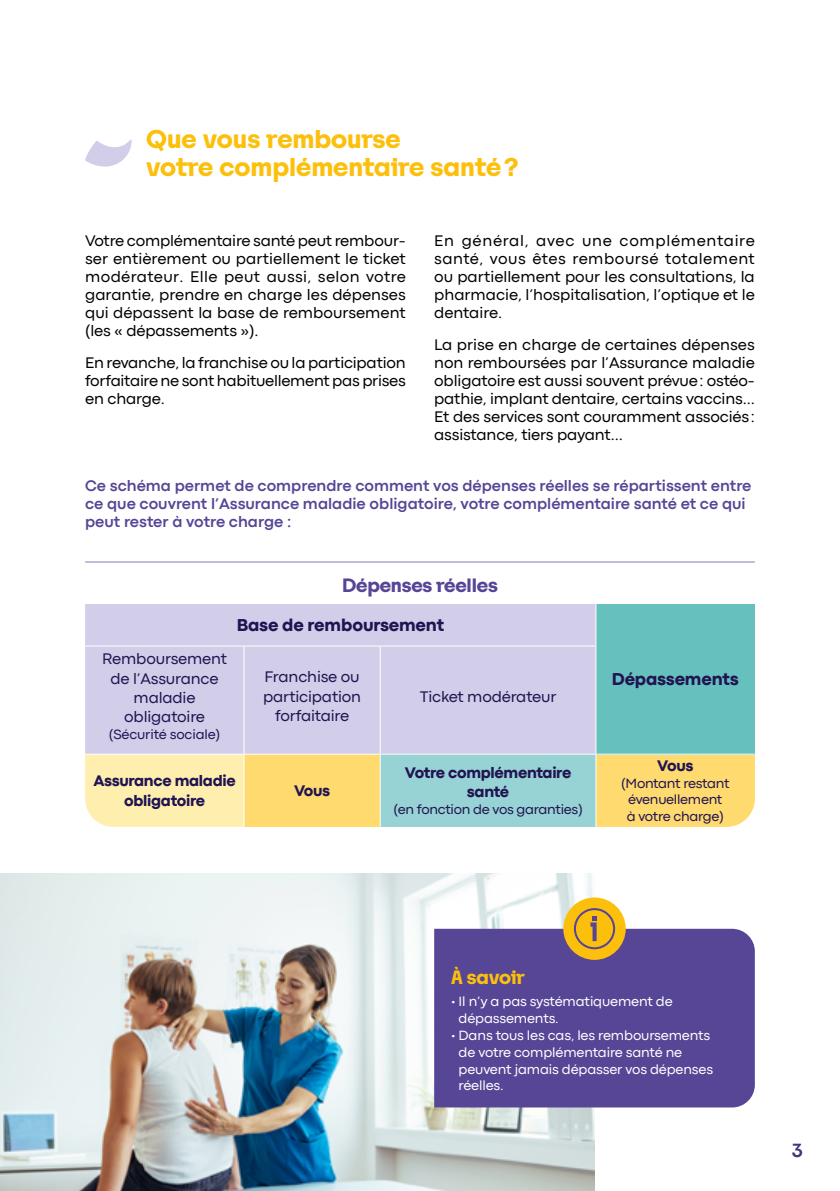
<style>
.page{position:relative;width:840px;height:1191px;background:#fff}
.page>*{position:absolute;margin:0;border:0;box-sizing:border-box;transform-origin:0 0}
.Titre_1{font:700 24px/28px "Tosh A";color:#fcc00c}
.t1{font:700 20px "Codec Pro";color:#42337b}
.t2{font:800 18px "Codec Pro";letter-spacing:-.01em;color:#211452}
.t3{font:700 18px "Tosh A";letter-spacing:-.01em;color:#574596}
.Titre-_encart_jaune{font:700 18px "Tosh A";letter-spacing:-.01em;color:#fcc00c}
.TEXTE_COURANT{font:16px/18px "Codec Pro";letter-spacing:-.01em;color:#000;text-align:justify}
.TXT_fkeches{font:700 16px/18px "Codec Pro";color:#574596}
.txt_tableau{font:16px/19.2px "Codec Pro";letter-spacing:-.01em;color:#211452;text-align:center}
.t4{font:800 16px/19.2px "Codec Pro";letter-spacing:-.02em;color:#211452;text-align:center}
.txt_encart{font:14px/16.8px "Codec Pro";letter-spacing:-.01em;color:#fff}
.txt_tableau-2{font:14px/16.8px "Codec Pro";letter-spacing:-.02em;color:#211452;text-align:center}
</style>
<div class="page">
<div style="left:85px;top:754px;width:158px;height:73px;background:#ffefaf"></div>
<div style="left:596px;top:754px;width:158px;height:73px;background:#ffda6f"></div>
<div style="left:85px;top:604px;width:510px;height:149px;background:#d2cde8"></div>
<div style="left:595px;top:604px;width:159px;height:150px;background:#66c1be"></div>
<div style="left:244px;top:754px;width:136px;height:73px;background:#ffda6f"></div>
<div style="left:380px;top:754px;width:215px;height:73px;background:#97d2d4"></div>
<hr style="left:595px;top:604px;width:1px;height:41px;background:#fff">
<hr style="left:85px;top:645px;width:159px;height:1px;background:#fff">
<hr style="left:244px;top:645px;width:136px;height:1px;background:#fff">
<hr style="left:243px;top:646px;width:1px;height:107px;background:#fff">
<hr style="left:380px;top:645px;width:216px;height:1px;background:#fff">
<hr style="left:379px;top:646px;width:1px;height:107px;background:#fff">
<hr style="left:595px;top:646px;width:1px;height:107px;background:#fff">
<hr style="left:379px;top:754px;width:1px;height:73px;background:#fff">
<hr style="left:595px;top:753px;width:159px;height:1px;background:#fff">
<hr style="left:85px;top:561px;width:159px;height:1px;background:#8779b7">
<hr style="left:244px;top:561px;width:136px;height:1px;background:#8779b7">
<hr style="left:380px;top:561px;width:215px;height:1px;background:#8779b7">
<hr style="left:595px;top:561px;width:159px;height:1px;background:#8779b7">
<img style="left:0;top:874px;width:594px;height:317px">
<div style="left:434px;top:928px;width:320px;height:179px;background:#574596"></div>
<svg style="left:85px;top:139px;width:47px;height:28px"></svg>
<div style="left:563px;top:897px;width:62px;height:63px;background:#fcc00c;border-radius:50%"></div>
<svg style="left:573px;top:908px;width:41px;height:41px"></svg>
<p class="Titre_1" style="left:146px;top:126px;width:374px">Que vous rembourse<br>votre complémentaire santé?</p>
<p class="TEXTE_COURANT" style="left:85px;top:231px;width:322px">Votre complémentaire santé peut rembour&shy;ser entièrement ou partiellement le ticket modérateur. Elle peut aussi, selon votre garantie, prendre en charge les dépenses qui dépassent la base de remboursement (les « dépassements »).</p>
<p class="TEXTE_COURANT" style="left:85px;top:353px;width:322px">En revanche, la franchise ou la participation forfaitaire ne sont habituellement pas prises en charge.</p>
<p class="TEXTE_COURANT" style="left:434px;top:231px;width:322px">En général, avec une complémentaire santé, vous êtes remboursé totalement ou partiellement pour les consultations, la pharmacie, l’hospitalisation, l’optique et le dentaire.</p>
<p class="TEXTE_COURANT" style="left:434px;top:335px;width:322px">La prise en charge de certaines dépenses non remboursées par l’Assurance maladie obligatoire est aussi souvent prévue: ostéo&shy;pathie, implant dentaire, certains vaccins… Et des services sont couramment associés: assistance, tiers payant…</p>
<p class="TXT_fkeches" style="left:85px;top:476px;width:667px">Ce schéma permet de comprendre comment vos dépenses réelles se répartissent entre ce que couvrent l’Assurance maladie obligatoire, votre complémentaire santé et ce qui peut rester à votre charge :</p>
<p class="txt_tableau" style="left:102px;top:649px;width:126px">Remboursement de l’Assurance maladie obligatoire</p>
<p class="txt_tableau-2" style="left:109px;top:725px;width:113px">(Sécurité sociale)</p>
<p class="t3" style="left:342px;top:575px;width:157px">Dépenses réelles</p>
<p class="t2" style="left:237px;top:614px;width:209px">Base de remboursement</p>
<p class="txt_tableau" style="left:263px;top:667px;width:100px">Franchise ou participation forfaitaire</p>
<p class="txt_tableau" style="left:419px;top:686px;width:138px">Ticket modérateur</p>
<p class="t4" style="left:93px;top:771px;width:143px">Assurance maladie obligatoire</p>
<p class="t4" style="left:294px;top:781px;width:38px">Vous</p>
<p class="t4" style="left:404px;top:763px;width:168px">Votre complémentaire santé</p>
<p class="txt_tableau-2" style="left:393px;top:801px;width:191px">(en fonction de vos garanties)</p>
<p class="t2" style="left:611px;top:668px;width:128px">Dépassements</p>
<p class="t4" style="left:657px;top:755px;width:38px">Vous</p>
<p class="txt_tableau-2" style="left:620px;top:774px;width:110px">(Montant restant évenuellement<br>à votre charge)</p>
<p class="Titre-_encart_jaune" style="left:451px;top:967px;width:75px">À savoir</p>
<p class="txt_encart" style="left:458px;top:993px;width:215px;text-indent:-7px">• Il n’y a pas systématiquement de dépassements.</p>
<p class="txt_encart" style="left:458px;top:1026px;width:256px;text-indent:-7px">• Dans tous les cas, les remboursements de votre complémentaire santé ne peuvent jamais dépasser vos dépenses réelles.</p>
<p class="t1" style="left:791px;top:1138px;width:12px">3</p>
</div>
